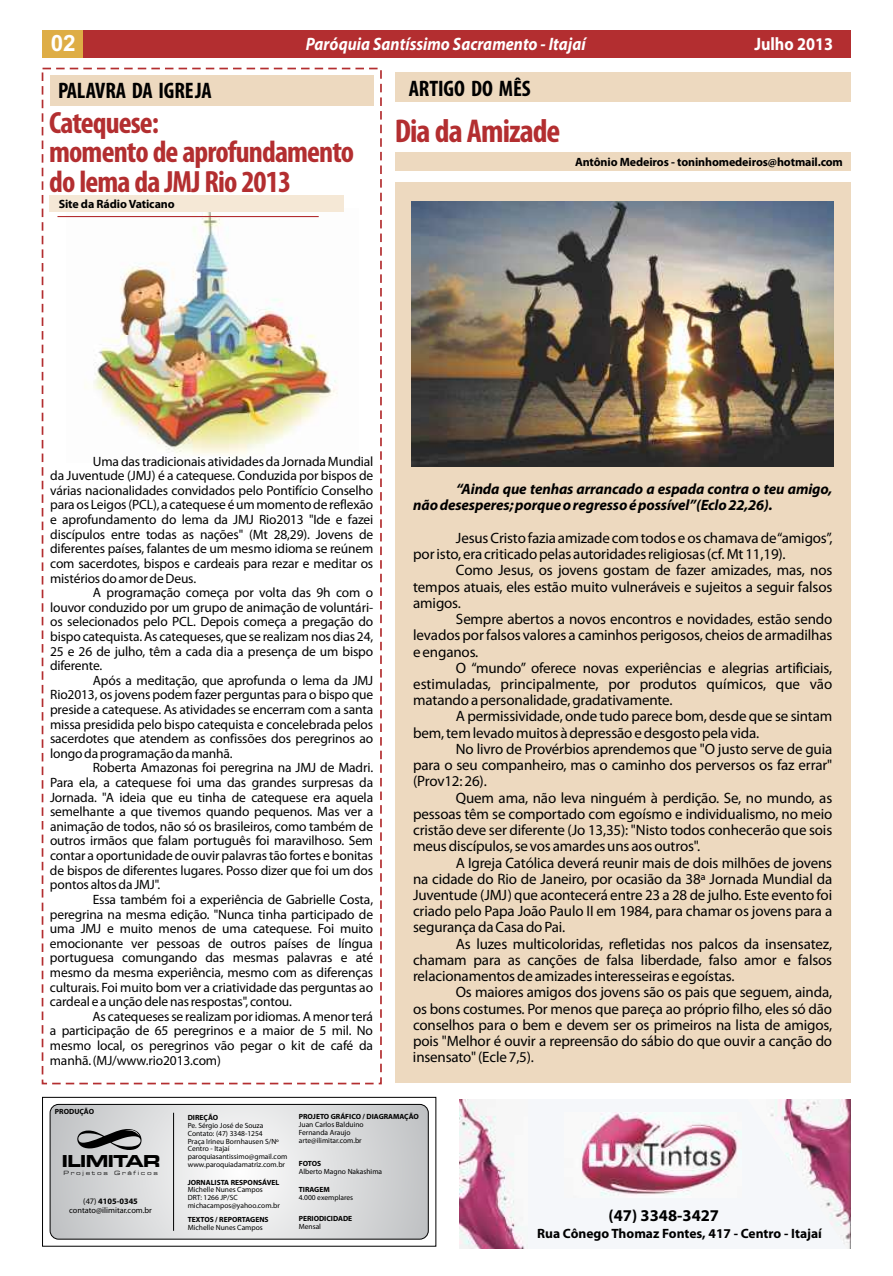
<style>
.page{position:relative;width:893px;height:1276px;background:#fff}
.page>*{position:absolute;margin:0;border:0;box-sizing:border-box;transform-origin:0 0}
.t1{font:700 condensed 33.15px "Myriad Pro";letter-spacing:-.03em;color:#b32e30}
.t2{font:700 condensed 30.9px/29.7px "Myriad Pro";letter-spacing:-.03em;color:#b32e30}
.t3{font:700 condensed 22.5px "Myriad Pro";letter-spacing:-.005em;color:#000}
.t4{font:700 22.5px "Arial";color:#fff}
.t5{font:italic 700 18px "Myriad Pro";color:#fff;scale:.9 1}
.t6{font:700 18px "Myriad Pro";color:#fff;scale:.9 1}
.t7{font:18px "Eurostar Black Extended";letter-spacing:-.065em;color:#000}
.t8{font:700 16.5px "Myriad Pro";color:#000}
.t9{font:15px/16.2px "Myriad Pro";letter-spacing:-.01em;color:#000;text-align:justify}
.t10{font:italic 700 15px/16.6px "Myriad Pro";letter-spacing:-.01em;color:#000}
.t11{font:13.5px/14.5px "Myriad Pro";letter-spacing:-.01em;color:#000;text-align:justify}
.t12{font:700 13.5px "Myriad Pro";color:#000}
.t13{font:700 12px "Myriad Pro";letter-spacing:-.01em;color:#000}
.t14{font:8.25px/9.9px "Myriad Pro";color:#000;text-align:center}
.t15{font:7.5px/7.8px "Myriad Pro";color:#000}
.t16{font:700 7.5px "Myriad Pro";color:#000}
.t17{font:6.3px "Eurostile Extended Roman DTC";letter-spacing:.26em;color:#000}
.s1{font-weight:700}
</style>
<div class="page">
<div style="left:395px;top:72px;width:456px;height:30px;background:#edd9bf"></div>
<div style="left:395px;top:182px;width:456px;height:900px;background:#edd9bf"></div>
<img style="left:66px;top:212px;width:272px;height:244px">
<div style="left:42px;top:30px;width:809px;height:27px;background:#b32e30"></div>
<div style="left:42px;top:30px;width:41px;height:27px;background:#dead45"></div>
<div style="left:42px;top:68px;width:340px;height:1016px;border:2px dashed #b32e30"></div>
<div style="left:50px;top:76px;width:323px;height:30px;background:#edd9bf"></div>
<div style="left:395px;top:152px;width:456px;height:19px;background:#edd9bf"></div>
<svg style="left:50px;top:1104px;width:378px;height:135px"></svg>
<div style="left:50px;top:1104px;width:379px;height:135px;border:1px solid #000;border-radius:9px"></div>
<div style="left:42px;top:1097px;width:394px;height:149px;border:1px solid #000"></div>
<svg style="left:77px;top:1129px;width:65px;height:21px"></svg>
<hr style="left:173px;top:1112px;width:1px;height:118px;background:#000">
<div style="left:49px;top:195px;width:295px;height:17px;background:#f5e8d6"></div>
<hr style="left:57px;top:216px;width:262px;height:1px;background:#b32e30">
<div style="left:459px;top:1100px;width:392px;height:148px;background:#f5f7fa"></div>
<img style="left:770px;top:1100px;width:81px;height:148px">
<img style="left:459px;top:1100px;width:65px;height:148px">
<img style="left:581px;top:1112px;width:158px;height:84px">
<img style="left:412px;top:201px;width:422px;height:266px">
<h3 class="t4" style="left:51px;top:35px;width:27px">02</h3>
<h3 class="t5" style="left:306px;top:36px;width:312px">Paróquia Santíssimo Sacramento - Itajaí</h3>
<h3 class="t6" style="left:754px;top:36px;width:89px">Julho 2013</h3>
<h3 class="t3" style="left:58px;top:82px;width:155px">PALAVRA DA IGREJA</h3>
<h3 class="t3" style="left:409px;top:79px;width:123px">ARTIGO DO MÊS</h3>
<h2 class="t2" style="left:49px;top:110px;width:306px">Catequese:<br>momento de aprofundamento do lema da JMJ Rio 2013</h2>
<p class="t13" style="left:59px;top:199px;width:117px">Site da Rádio Vaticano</p>
<h1 class="t1" style="left:395px;top:117px;width:167px">Dia da Amizade</h1>
<p class="t13" style="left:575px;top:157px;width:269px">Antônio Medeiros - toninhomedeiros@hotmail.com</p>
<p class="t11" style="left:50px;top:455px;width:325px;text-indent:43px">Uma das tradicionais atividades da Jornada Mundial da Juventude (JMJ) é a catequese. Conduzida por bispos de várias nacionalidades convidados pelo Pontifício Conselho para os Leigos (PCL), a catequese é um momento de reflexão e aprofundamento do lema da JMJ Rio2013 "Ide e fazei discípulos entre todas as nações" (Mt 28,29). Jovens de diferentes países, falantes de um mesmo idioma se reúnem com sacerdotes, bispos e cardeais para rezar e meditar os mistérios do amor de Deus.</p>
<p class="t11" style="left:50px;top:586px;width:325px;text-indent:43px">A programação começa por volta das 9h com o louvor conduzido por um grupo de animação de voluntári&shy;os selecionados pelo PCL. Depois começa a pregação do bispo catequista. As catequeses, que se realizam nos dias 24, 25 e 26 de julho, têm a cada dia a presença de um bispo diferente.</p>
<p class="t11" style="left:50px;top:674px;width:325px;text-indent:43px">Após a meditação, que aprofunda o lema da JMJ Rio2013, os jovens podem fazer perguntas para o bispo que preside a catequese. As atividades se encerram com a santa missa presidida pelo bispo catequista e concelebrada pelos sacerdotes que atendem as confissões dos peregrinos ao longo da programação da manhã.</p>
<p class="t11" style="left:50px;top:762px;width:325px;text-indent:43px">Roberta Amazonas foi peregrina na JMJ de Madri.<br>Para ela, a catequese foi uma das grandes surpresas da Jornada. "A ideia que eu tinha de catequese era aquela semelhante a que tivemos quando pequenos. Mas ver a animação de todos, não só os brasileiros, como também de outros irmãos que falam português foi maravilhoso. Sem contar a oportunidade de ouvir palavras tão fortes e bonitas de bispos de diferentes lugares. Posso dizer que foi um dos pontos altos da JMJ".</p>
<p class="t11" style="left:50px;top:893px;width:325px;text-indent:43px">Essa também foi a experiência de Gabrielle Costa, peregrina na mesma edição. "Nunca tinha participado de uma JMJ e muito menos de uma catequese. Foi muito emocionante ver pessoas de outros países de língua portuguesa comungando das mesmas palavras e até mesmo da mesma experiência, mesmo com as diferenças culturais. Foi muito bom ver a criatividade das perguntas ao cardeal e a unção dele nas respostas", contou.</p>
<p class="t11" style="left:50px;top:1010px;width:325px;text-indent:43px">As catequeses se realizam por idiomas. A menor terá a participação de 65 peregrinos e a maior de 5 mil. No mesmo local, os peregrinos vão pegar o kit de café da manhã. (MJ/www.rio2013.com)</p>
<p class="t10" style="left:413px;top:481px;width:421px;text-indent:43px">“Ainda que tenhas arrancado a espada contra o teu amigo, não desesperes; porque o regresso é possível”(Eclo 22,26).</p>
<p class="t9" style="left:413px;top:531px;width:421px;text-indent:43px">Jesus Cristo fazia amizade com todos e os chamava de “amigos”, por isto, era criticado pelas autoridades religiosas (cf. Mt 11,19).</p>
<p class="t9" style="left:413px;top:563px;width:421px;text-indent:43px">Como Jesus, os jovens gostam de fazer amizades, mas, nos tempos atuais, eles estão muito vulneráveis e sujeitos a seguir falsos amigos.</p>
<p class="t9" style="left:413px;top:612px;width:421px;text-indent:43px">Sempre abertos a novos encontros e novidades, estão sendo levados por falsos valores a caminhos perigosos, cheios de armadilhas e enganos.</p>
<p class="t9" style="left:413px;top:661px;width:421px;text-indent:43px">O “mundo” oferece novas experiências e alegrias artificiais, estimuladas, principalmente, por produtos químicos, que vão matando a personalidade, gradativamente.</p>
<p class="t9" style="left:413px;top:709px;width:421px;text-indent:43px">A permissividade, onde tudo parece bom, desde que se sintam bem, tem levado muitos à depressão e desgosto pela vida.</p>
<p class="t9" style="left:413px;top:742px;width:421px;text-indent:43px">No livro de Provérbios aprendemos que "O justo serve de guia para o seu companheiro, mas o caminho dos perversos os faz errar" (Prov12: 26).</p>
<p class="t9" style="left:413px;top:790px;width:421px;text-indent:43px">Quem ama, não leva ninguém à perdição. Se, no mundo, as pessoas têm se comportado com egoísmo e individualismo, no meio cristão deve ser diferente (Jo 13,35): "Nisto todos conhecerão que sois meus discípulos, se vos amardes uns aos outros".</p>
<p class="t9" style="left:413px;top:855px;width:421px;text-indent:43px">A Igreja Católica deverá reunir mais de dois milhões de jovens na cidade do Rio de Janeiro, por ocasião da 38ª Jornada Mundial da Juventude (JMJ) que acontecerá entre 23 a 28 de julho. Este evento foi criado pelo Papa João Paulo II em 1984, para chamar os jovens para a segurança da Casa do Pai.</p>
<p class="t9" style="left:413px;top:937px;width:421px;text-indent:43px">As luzes multicoloridas, refletidas nos palcos da insensatez, chamam para as canções de falsa liberdade, falso amor e falsos relacionamentos de amizades interesseiras e egoístas.</p>
<p class="t9" style="left:413px;top:985px;width:421px;text-indent:43px">Os maiores amigos dos jovens são os pais que seguem, ainda, os bons costumes. Por menos que pareça ao próprio filho, eles só dão conselhos para o bem e devem ser os primeiros na lista de amigos, pois "Melhor é ouvir a repreensão do sábio do que ouvir a canção do insensato" (Ecle 7,5).</p>
<p class="t16" style="left:55px;top:1108px;width:41px">PRODUÇÃO</p>
<h3 class="t7" style="left:62px;top:1153px;width:68px">ILIMIT</h3>
<p class="t17" style="left:64px;top:1170px;width:46px">P r o jetos</p>
<p class="t17" style="left:114px;top:1170px;width:45px">G ráfico s</p>
<h3 class="t7" style="left:126px;top:1153px;width:37px">AR</h3>
<p class="t14" style="left:69px;top:1196px;width:84px">(47) <span class="s1">4105-0345 </span>contato@ilimitar.com.br</p>
<p class="t16" style="left:188px;top:1114px;width:32px">DIREÇÃO</p>
<p class="t15" style="left:188px;top:1122px;width:101px">Pe. Sérgio José de Souza<br>Contato: (47) 3348-1254<br>Praça Irineu Bornhausen S/Nº<br>Centro - Itajaí paroquiasantissimo@gmail.com www.paroquiadamatriz.com.br</p>
<p class="t16" style="left:188px;top:1179px;width:93px">JORNALISTA RESPONSÁVEL</p>
<p class="t15" style="left:188px;top:1186px;width:94px">Michelle Nunes Campos<br>DRT: 1266 JP/SC michacampos@yahoo.com.br</p>
<p class="t16" style="left:188px;top:1216px;width:82px">TEXTOS / REPORTAGENS</p>
<p class="t15" style="left:188px;top:1224px;width:77px">Michelle Nunes Campos</p>
<p class="t16" style="left:299px;top:1113px;width:122px">PROJETO GRÁFICO / DIAGRAMAÇÃO</p>
<p class="t15" style="left:299px;top:1121px;width:66px">Juan Carlos Balduino<br>Fernanda Araujo arte@ilimitar.com.br</p>
<p class="t16" style="left:299px;top:1160px;width:24px">FOTOS</p>
<p class="t15" style="left:299px;top:1168px;width:85px">Alberto Magno Nakashima</p>
<p class="t16" style="left:299px;top:1186px;width:32px">TIRAGEM</p>
<p class="t15" style="left:299px;top:1194px;width:56px">4.000 exemplares</p>
<p class="t16" style="left:299px;top:1215px;width:55px">PERIODICIDADE</p>
<p class="t15" style="left:299px;top:1223px;width:24px">Mensal</p>
<p class="t8" style="left:608px;top:1208px;width:112px">(47) 3348-3427</p>
<p class="t12" style="left:537px;top:1227px;width:286px">Rua Cônego Thomaz Fontes, 417 - Centro - Itajaí</p>
</div>
